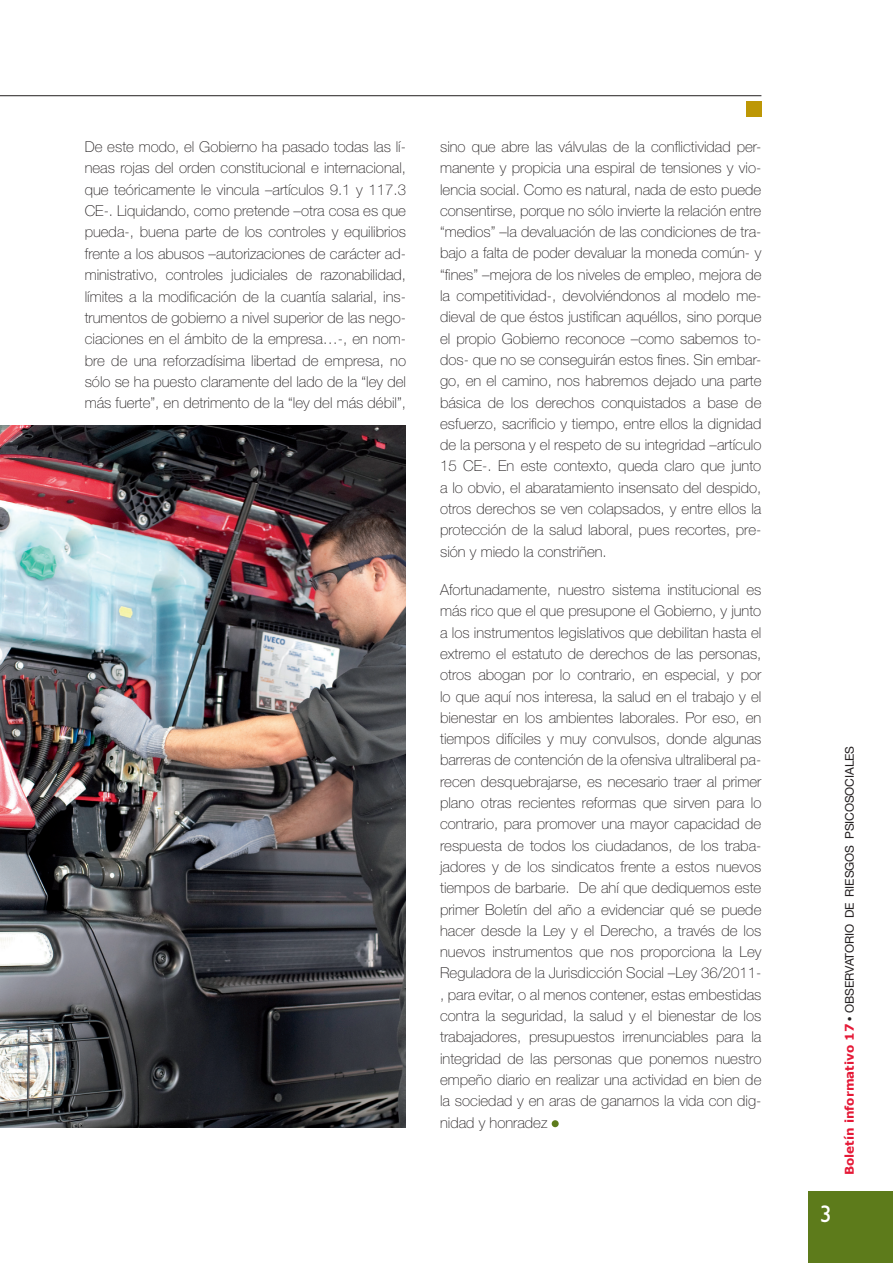
<style>
.page{position:relative;width:893px;height:1263px;background:#fff}
.page>*{position:absolute;margin:0;border:0;box-sizing:border-box;transform-origin:0 0}
.t1{font:24px "Gill Sans";color:#fff}
.t2{font:100 15px/21.3px "Helvetica Neue";color:#231f20;text-align:justify}
.t3{font:12px "Helvetica Neue";letter-spacing:-.01em;color:#231f20}
.s1{font-family:"Verdana";font-weight:700;color:#e51836}
.s2{font-family:"Gill Sans";font-weight:700}
</style>
<div class="page">
<hr style="left:0;top:95px;width:761px;height:1px;background:#231f20">
<div style="left:745px;top:102px;width:16px;height:15px;background:#bd9705"></div>
<svg style="left:551px;top:1119px;width:7px;height:7px"></svg>
<div style="left:807px;top:1190px;width:85px;height:72px;background:#5d7b1b"></div>
<img style="left:0;top:425px;width:405px;height:701px">
<p class="t2" style="left:85px;top:136px;width:323px">De este modo, el Gobierno ha pasado todas las lí&shy;neas rojas del orden constitucional e internacional, que teóricamente le vincula –artículos 9.1 y 117.3<br>CE-. Liquidando, como pretende –otra cosa es que pueda-, buena parte de los controles y equilibrios frente a los abusos –autorizaciones de carácter ad&shy;ministrativo, controles judiciales de razonabilidad, límites a la modificación de la cuantía salarial, ins&shy;trumentos de gobierno a nivel superior de las nego&shy;ciaciones en el ámbito de la empresa…-, en nom&shy;bre de una reforzadísima libertad de empresa, no sólo se ha puesto claramente del lado de la “ley del más fuerte”, en detrimento de la “ley del más débil”,</p>
<p class="t2" style="left:440px;top:136px;width:323px">sino que abre las válvulas de la conflictividad per&shy;manente y propicia una espiral de tensiones y vio&shy;lencia social. Como es natural, nada de esto puede consentirse, porque no sólo invierte la relación entre “medios” –la devaluación de las condiciones de tra&shy;bajo a falta de poder devaluar la moneda común- y “fines” –mejora de los niveles de empleo, mejora de la competitividad-, devolviéndonos al modelo me&shy;dieval de que éstos justifican aquéllos, sino porque el propio Gobierno reconoce –como sabemos to&shy;dos- que no se conseguirán estos fines. Sin embar&shy;go, en el camino, nos habremos dejado una parte básica de los derechos conquistados a base de esfuerzo, sacrificio y tiempo, entre ellos la dignidad de la persona y el respeto de su integridad –artículo 15 CE-. En este contexto, queda claro que junto a lo obvio, el abaratamiento insensato del despido, otros derechos se ven colapsados, y entre ellos la protección de la salud laboral, pues recortes, pre&shy;sión y miedo la constriñen.</p>
<p class="t2" style="left:440px;top:579px;width:323px">Afortunadamente, nuestro sistema institucional es más rico que el que presupone el Gobierno, y junto a los instrumentos legislativos que debilitan hasta el extremo el estatuto de derechos de las personas, otros abogan por lo contrario, en especial, y por lo que aquí nos interesa, la salud en el trabajo y el bienestar en los ambientes laborales. Por eso, en tiempos difíciles y muy convulsos, donde algunas barreras de contención de la ofensiva ultraliberal pa&shy;recen desquebrajarse, es necesario traer al primer plano otras recientes reformas que sirven para lo contrario, para promover una mayor capacidad de respuesta de todos los ciudadanos, de los traba&shy;jadores y de los sindicatos frente a estos nuevos tiempos de barbarie. De ahí que dediquemos este primer Boletín del año a evidenciar qué se puede hacer desde la Ley y el Derecho, a través de los nuevos instrumentos que nos proporciona la Ley Reguladora de la Jurisdicción Social –Ley 36/2011- , para evitar, o al menos contener, estas embestidas contra la seguridad, la salud y el bienestar de los trabajadores, presupuestos irrenunciables para la integridad de las personas que ponemos nuestro empeño diario en realizar una actividad en bien de la sociedad y en aras de ganarnos la vida con dig&shy;nidad y honradez</p>
<h1 class="t1" style="left:819px;top:1199px;width:13px">3</h1>
<p class="t3" style="left:842px;top:1174px;width:430px;rotate:-90deg"><span class="s1">Boletín informativo 17</span> <span class="s2">•</span> OBSERVATORIO DE RIESGOS PSICOSOCIALES</p>
</div>
